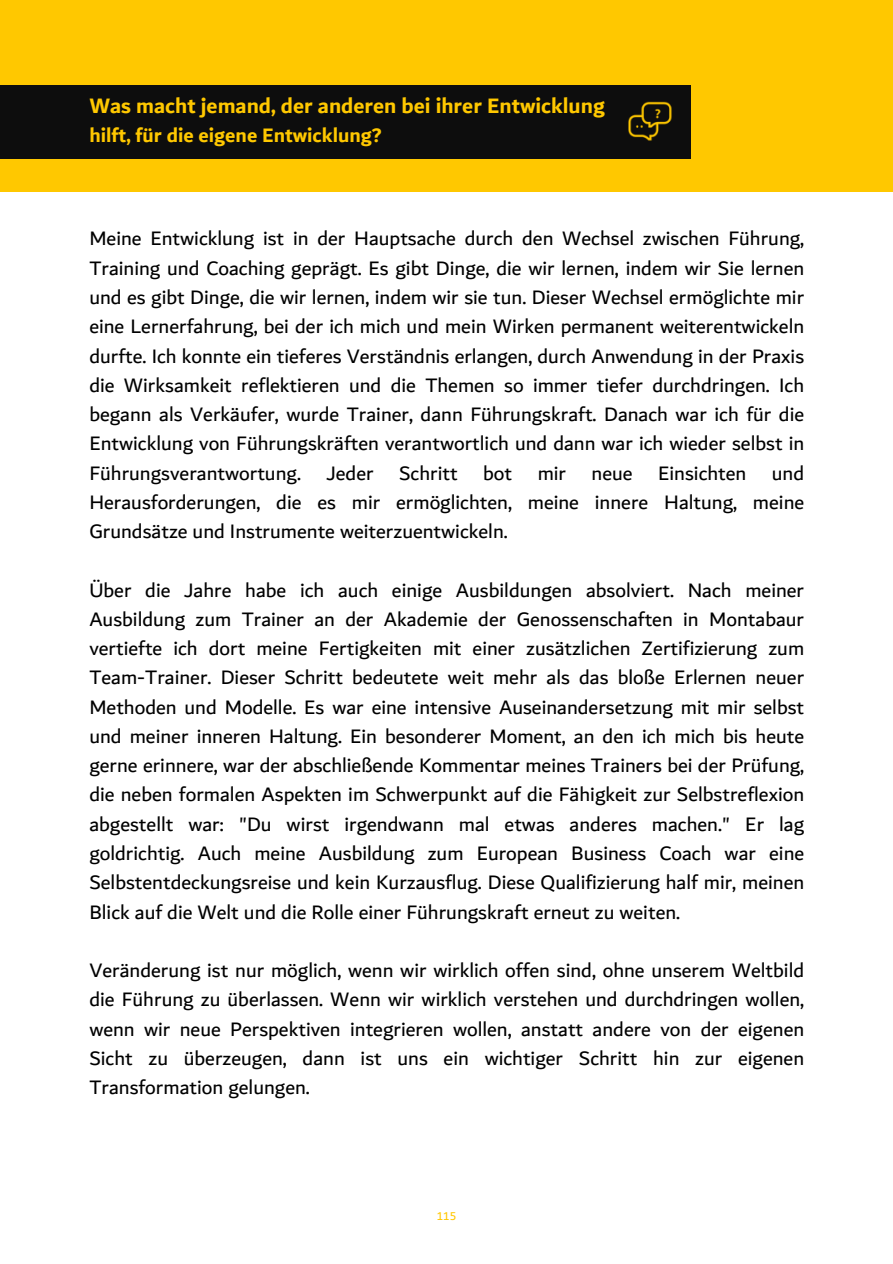
<style>
.page{position:relative;width:893px;height:1264px;background:#fff}
.page>*{position:absolute;margin:0;border:0;box-sizing:border-box;transform-origin:0 0}
.t1{font:700 22.5px "Dubai";color:#ffc800}
.t2{font:21px/29.2px "Dubai";color:#000;text-align:justify}
.t3{font:700 21px "Dubai";color:#ffc800}
.t4{font:12px "Dubai";color:#ffc700}
</style>
<div class="page">
<div style="left:0;top:0;width:892px;height:192px;background:#ffc800"></div>
<div style="left:0;top:85px;width:690px;height:73px;background:#0d0d0d"></div>
<img style="left:628px;top:101px;width:44px;height:40px">
<p class="t1" style="left:89px;top:92px;width:517px">Was macht jemand, der anderen bei ihrer Entwicklung</p>
<p class="t3" style="left:89px;top:122px;width:294px">hilft, für die eigene Entwicklung?</p>
<p class="t2" style="left:89px;top:223px;width:716px">Meine Entwicklung ist in der Hauptsache durch den Wechsel zwischen Führung, Training und Coaching geprägt. Es gibt Dinge, die wir lernen, indem wir Sie lernen und es gibt Dinge, die wir lernen, indem wir sie tun. Dieser Wechsel ermöglichte mir eine Lernerfahrung, bei der ich mich und mein Wirken permanent weiterentwickeln durfte. Ich konnte ein tieferes Verständnis erlangen, durch Anwendung in der Praxis die Wirksamkeit reflektieren und die Themen so immer tiefer durchdringen. Ich begann als Verkäufer, wurde Trainer, dann Führungskraft. Danach war ich für die Entwicklung von Führungskräften verantwortlich und dann war ich wieder selbst in Führungsverantwortung. Jeder Schritt bot mir neue Einsichten und Herausforderungen, die es mir ermöglichten, meine innere Haltung, meine Grundsätze und Instrumente weiterzuentwickeln.</p>
<p class="t2" style="left:89px;top:574px;width:716px">Über die Jahre habe ich auch einige Ausbildungen absolviert. Nach meiner Ausbildung zum Trainer an der Akademie der Genossenschaften in Montabaur vertiefte ich dort meine Fertigkeiten mit einer zusätzlichen Zertifizierung zum Team-Trainer. Dieser Schritt bedeutete weit mehr als das bloße Erlernen neuer Methoden und Modelle. Es war eine intensive Auseinandersetzung mit mir selbst und meiner inneren Haltung. Ein besonderer Moment, an den ich mich bis heute gerne erinnere, war der abschließende Kommentar meines Trainers bei der Prüfung, die neben formalen Aspekten im Schwerpunkt auf die Fähigkeit zur Selbstreflexion abgestellt war: "Du wirst irgendwann mal etwas anderes machen." Er lag goldrichtig. Auch meine Ausbildung zum European Business Coach war eine Selbstentdeckungsreise und kein Kurzausflug. Diese Qualifizierung half mir, meinen Blick auf die Welt und die Rolle einer Führungskraft erneut zu weiten.</p>
<p class="t2" style="left:89px;top:955px;width:716px">Veränderung ist nur möglich, wenn wir wirklich offen sind, ohne unserem Weltbild die Führung zu überlassen. Wenn wir wirklich verstehen und durchdringen wollen, wenn wir neue Perspektiven integrieren wollen, anstatt andere von der eigenen Sicht zu überzeugen, dann ist uns ein wichtiger Schritt hin zur eigenen Transformation gelungen.</p>
<p class="t4" style="left:436px;top:1209px;width:21px">115</p>
</div>
